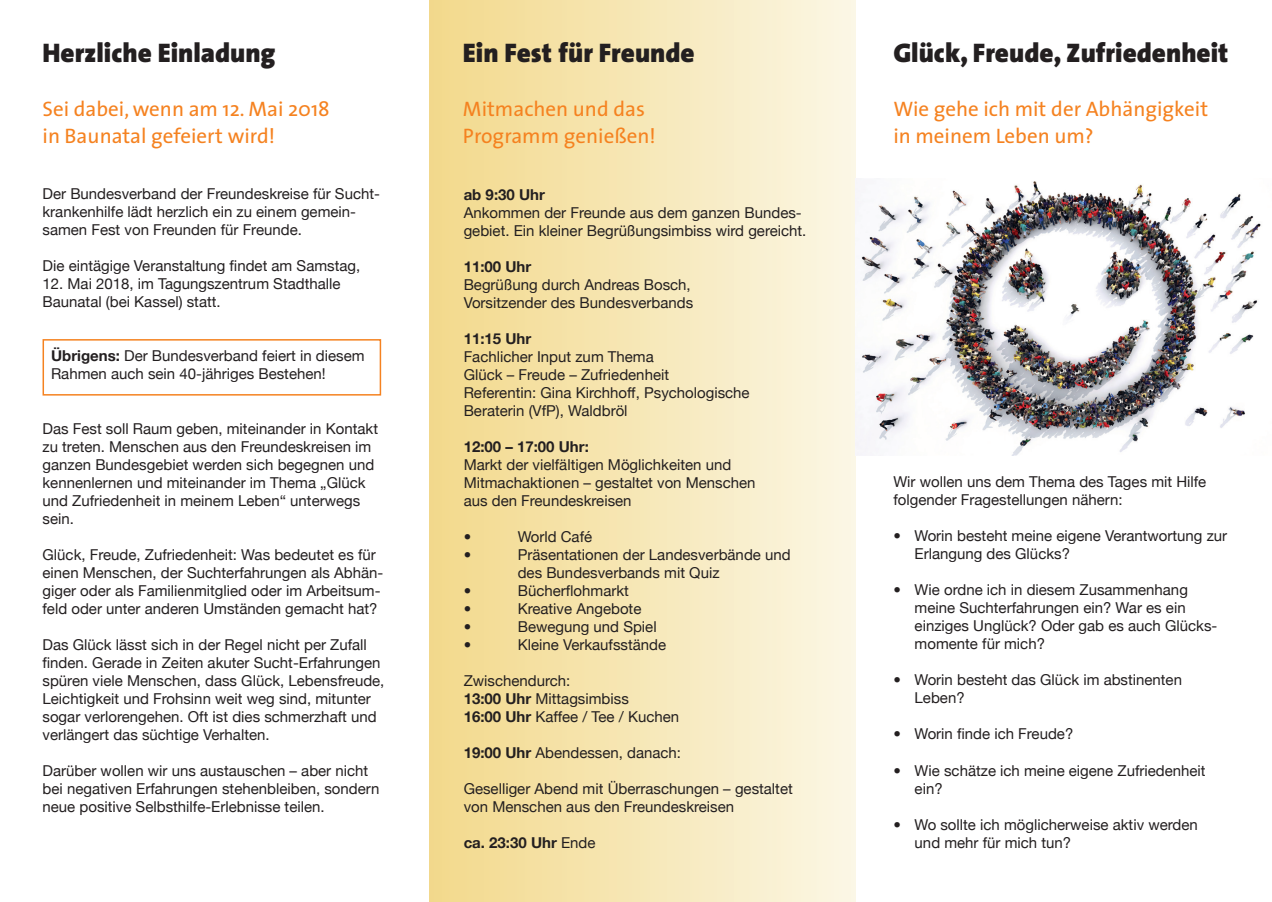
<style>
.page{position:relative;width:1272px;height:902px;background:#fff}
.page>*{position:absolute;margin:0;border:0;box-sizing:border-box;transform-origin:0 0}
.t1{font:900 27px "The Sans";color:#231f20}
.t2{font:21px/27px "The Sans";color:#f58220}
.t3{font:15px/18px "Helvetica Neue";color:#231f20}
.t4{font:700 15px "Helvetica Neue";color:#231f20}
.s1{font-weight:700}
.s2{font-weight:400}
</style>
<div class="page">
<div style="left:429px;top:0;width:426px;height:901px;background:linear-gradient(to right,#f2d88b,#fbf7e5)"></div>
<img style="left:855px;top:181px;width:406px;height:275px">
<div style="left:43px;top:339px;width:338px;height:56px;border:2px solid #f58220"></div>
<h1 class="t1" style="left:43px;top:30px;width:234px">Herzliche Einladung</h1>
<h2 class="t2" style="left:43px;top:95px;width:289px">Sei dabei, wenn am 12. Mai 2018 in Baunatal gefeiert wird!</h2>
<p class="t3" style="left:43px;top:185px;width:339px">Der Bundesverband der Freundeskreise für Sucht&shy;krankenhilfe lädt herzlich ein zu einem gemein&shy;samen Fest von Freunden für Freunde.</p>
<p class="t3" style="left:43px;top:257px;width:319px">Die eintägige Veranstaltung findet am Samstag,</p>
<p class="t3" style="left:43px;top:275px;width:299px">12. Mai 2018, im Tagungszentrum Stadthalle<br>Baunatal (bei Kassel) statt.</p>
<p class="t3" style="left:51px;top:347px;width:315px"><span class="s1">Übrigens:</span> Der Bundesverband feiert in diesem<br>Rahmen auch sein 40-jähriges Bestehen!</p>
<p class="t3" style="left:43px;top:419px;width:337px">Das Fest soll Raum geben, miteinander in Kontakt zu treten. Menschen aus den Freundeskreisen im ganzen Bundesgebiet werden sich begegnen und kennenlernen und miteinander im Thema „Glück und Zufriedenheit in meinem Leben“ unterwegs sein.</p>
<p class="t3" style="left:43px;top:545px;width:342px">Glück, Freude, Zufriedenheit: Was bedeutet es für einen Menschen, der Suchterfahrungen als Abhän&shy;giger oder als Familienmitglied oder im Arbeitsum&shy;feld oder unter anderen Umständen gemacht hat?</p>
<p class="t3" style="left:43px;top:635px;width:343px">Das Glück lässt sich in der Regel nicht per Zufall finden. Gerade in Zeiten akuter Sucht-Erfahrungen spüren viele Menschen, dass Glück, Lebensfreude, Leichtigkeit und Frohsinn weit weg sind, mitunter sogar verlorengehen. Oft ist dies schmerzhaft und verlängert das süchtige Verhalten.</p>
<p class="t3" style="left:43px;top:761px;width:338px">Darüber wollen wir uns austauschen – aber nicht bei negativen Erfahrungen stehenbleiben, sondern neue positive Selbsthilfe-Erlebnisse teilen.</p>
<h1 class="t1" style="left:463px;top:30px;width:233px">Ein Fest für Freunde</h1>
<h2 class="t2" style="left:463px;top:95px;width:194px">Mitmachen und das<br>Programm genießen!</h2>
<p class="t4" style="left:463px;top:185px;width:83px">ab 9:30 Uhr</p>
<p class="t3" style="left:463px;top:203px;width:344px">Ankommen der Freunde aus dem ganzen Bundes&shy;gebiet. Ein kleiner Begrüßungsimbiss wird gereicht.</p>
<p class="t4" style="left:463px;top:257px;width:69px">11:00 Uhr</p>
<p class="t3" style="left:463px;top:275px;width:231px">Begrüßung durch Andreas Bosch,<br>Vorsitzender des Bundesverbands</p>
<p class="t4" style="left:463px;top:329px;width:69px">11:15 Uhr</p>
<p class="t3" style="left:463px;top:347px;width:287px">Fachlicher Input zum Thema<br>Glück – Freude – Zufriedenheit<br>Referentin: Gina Kirchhoff, Psychologische<br>Beraterin (VfP), Waldbröl</p>
<p class="t4" style="left:463px;top:437px;width:127px">12:00 – 17:00 Uhr:</p>
<p class="t3" style="left:463px;top:455px;width:293px">Markt der vielfältigen Möglichkeiten und<br>Mitmachaktionen – gestaltet von Menschen aus den Freundeskreisen</p>
<p class="t3" style="left:463px;top:527px;width:9px">•</p>
<p class="t3" style="left:517px;top:527px;width:76px">World Café</p>
<p class="t3" style="left:463px;top:545px;width:9px">•</p>
<p class="t3" style="left:517px;top:545px;width:274px">Präsentationen der Landesverbände und des Bundesverbands mit Quiz</p>
<p class="t3" style="left:463px;top:581px;width:9px">•</p>
<p class="t3" style="left:517px;top:581px;width:113px">Bücherflohmarkt</p>
<p class="t3" style="left:463px;top:599px;width:9px">•</p>
<p class="t3" style="left:517px;top:599px;width:125px">Kreative Angebote</p>
<p class="t3" style="left:463px;top:617px;width:9px">•</p>
<p class="t3" style="left:517px;top:617px;width:140px">Bewegung und Spiel</p>
<p class="t3" style="left:463px;top:635px;width:9px">•</p>
<p class="t3" style="left:517px;top:635px;width:150px">Kleine Verkaufsstände</p>
<p class="t3" style="left:463px;top:671px;width:217px">Zwischendurch:<br><span class="s1">13:00 Uhr</span> Mittagsimbiss<br><span class="s1">16:00 Uhr</span> Kaffee / Tee / Kuchen</p>
<p class="t3" style="left:463px;top:743px;width:219px"><span class="s1">19:00 Uhr</span> Abendessen, danach:</p>
<p class="t3" style="left:463px;top:779px;width:330px">Geselliger Abend mit Überraschungen – gestaltet von Menschen aus den Freundeskreisen</p>
<p class="t4" style="left:463px;top:833px;width:133px">ca. 23:30 Uhr <span class="s2">Ende</span></p>
<h1 class="t1" style="left:893px;top:30px;width:336px">Glück, Freude, Zufriedenheit</h1>
<h2 class="t2" style="left:893px;top:95px;width:316px">Wie gehe ich mit der Abhängigkeit in meinem Leben um?</h2>
<p class="t3" style="left:893px;top:472px;width:314px">Wir wollen uns dem Thema des Tages mit Hilfe folgender Fragestellungen nähern:</p>
<p class="t3" style="left:914px;top:526px;width:314px;text-indent:-21px">• Worin besteht meine eigene Verantwortung zur<br>Erlangung des Glücks?</p>
<p class="t3" style="left:914px;top:580px;width:304px;text-indent:-21px">• Wie ordne ich in diesem Zusammenhang meine Suchterfahrungen ein? War es ein einziges Unglück? Oder gab es auch Glücks&shy;momente für mich?</p>
<p class="t3" style="left:914px;top:670px;width:269px;text-indent:-21px">• Worin besteht das Glück im abstinenten<br>Leben?</p>
<p class="t3" style="left:893px;top:724px;width:181px">• Worin finde ich Freude?</p>
<p class="t3" style="left:914px;top:760px;width:292px;text-indent:-21px">• Wie schätze ich meine eigene Zufriedenheit ein?</p>
<p class="t3" style="left:914px;top:814px;width:285px;text-indent:-21px">• Wo sollte ich möglicherweise aktiv werden und mehr für mich tun?</p>
</div>
